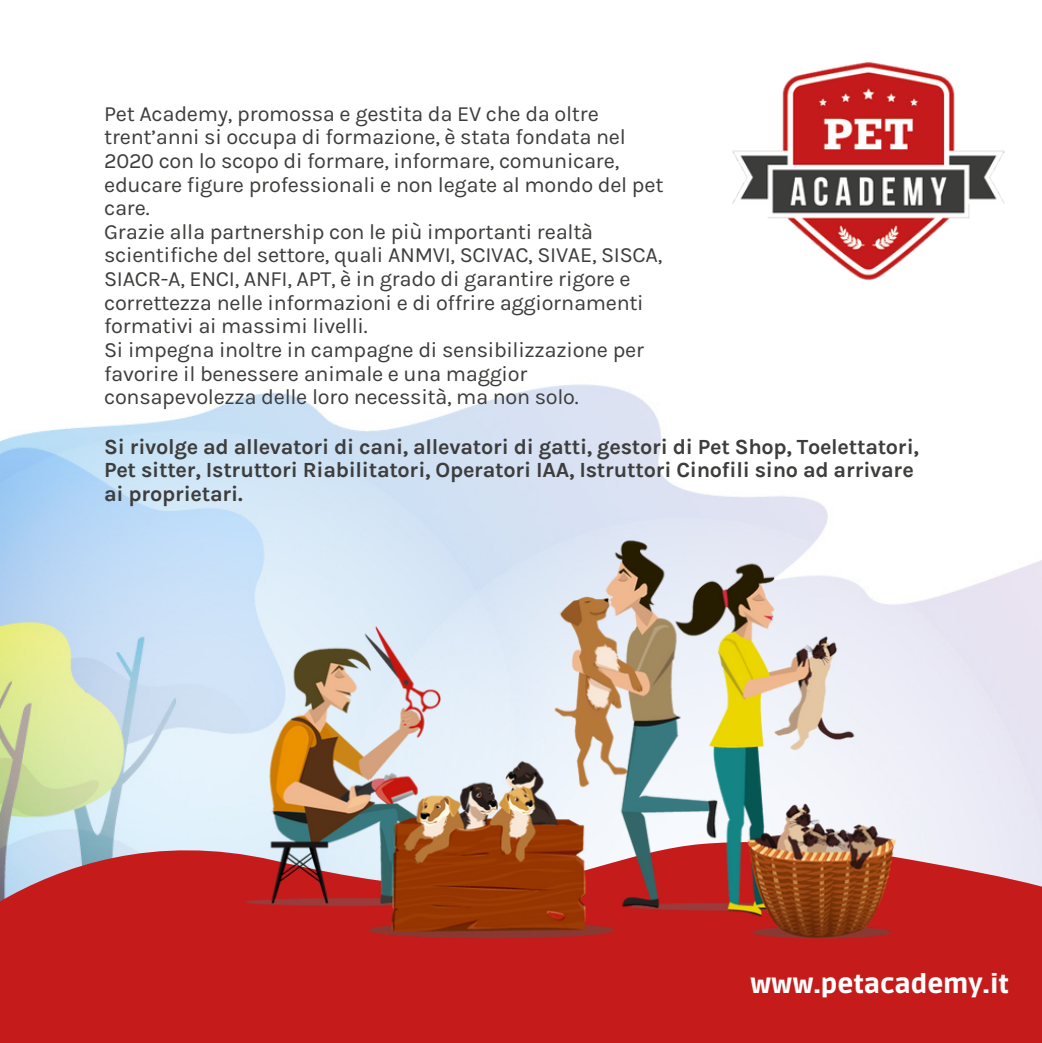
<style>
.page{position:relative;width:1042px;height:1043px;background:#fff}
.page>*{position:absolute;margin:0;border:0;box-sizing:border-box;transform-origin:0 0}
.t1{font:900 26.25px "Ruda";color:#fff}
.t2{font:21.7px/23.6px "Karla";letter-spacing:-.015em;color:#3d3d3c}
.t3{font:700 21.7px/23.6px "Karla";letter-spacing:-.015em;color:#3d3d3c}
</style>
<div class="page">
<img style="left:0;top:384px;width:1041px;height:457px">
<svg style="left:0;top:841px;width:1041px;height:200px;background:#c5292a"></svg>
<img style="left:732px;top:62px;width:273px;height:218px">
<img style="left:247px;top:450px;width:648px;height:502px">
<p class="t2" style="left:104px;top:102px;width:560px">Pet Academy, promossa e gestita da EV che da oltre trent’anni si occupa di formazione, è stata fondata nel 2020 con lo scopo di formare, informare, comunicare, educare figure professionali e non legate al mondo del pet care.<br>Grazie alla partnership con le più importanti realtà scientifiche del settore, quali ANMVI, SCIVAC, SIVAE, SISCA, SIACR-A, ENCI, ANFI, APT, è in grado di garantire rigore e correttezza nelle informazioni e di offrire aggiornamenti formativi ai massimi livelli.<br>Si impegna inoltre in campagne di sensibilizzazione per favorire il benessere animale e una maggior consapevolezza delle loro necessità, ma non solo.</p>
<p class="t3" style="left:104px;top:434px;width:816px">Si rivolge ad allevatori di cani, allevatori di gatti, gestori di Pet Shop, Toelettatori,<br>Pet sitter, Istruttori Riabilitatori, Operatori IAA, Istruttori Cinofili sino ad arrivare ai proprietari.</p>
<p class="t1" style="left:749px;top:968px;width:260px">www.petacademy.it</p>
</div>
